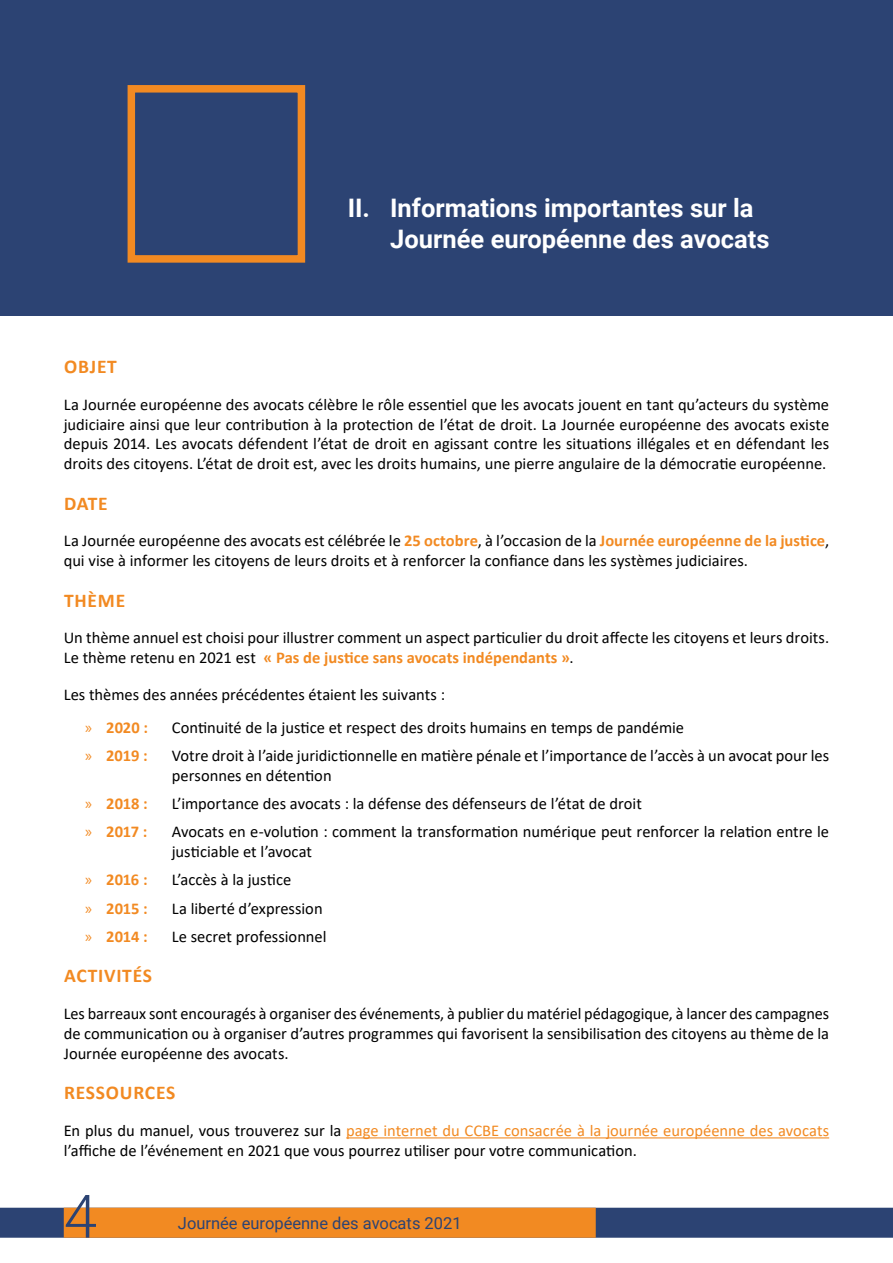
<style>
.page{position:relative;width:893px;height:1263px;background:#fff}
.page>*{position:absolute;margin:0;border:0;box-sizing:border-box;transform-origin:0 0}
.t1{font:300 60px "Roboto";color:#2c4373}
.t2{font:700 25.5px/30.6px "Roboto";color:#fff}
.t3{font:700 19.5px "Calibri";letter-spacing:.04em;color:#f28a22}
.t4{font:16.5px/19.8px "Calibri";color:#000}
.t5{font:700 16.5px "Calibri";letter-spacing:-.01em;color:#f28a22}
.t6{font:16.5px "Roboto";color:#2c4373}
.s1{font-weight:700;color:#f28a22}
.s2{font-family:"Myriad Pro";color:#f28a22}
.s3{font-family:"Myriad Pro";font-weight:400}
.s4{color:#f28a22}
</style>
<div class="page">
<div style="left:0;top:0;width:893px;height:316px;background:#2c4373"></div>
<div style="left:0;top:1208px;width:893px;height:30px;background:#2c4373"></div>
<div style="left:64px;top:1208px;width:532px;height:30px;background:#f28a22"></div>
<div style="left:128px;top:85px;width:177px;height:178px;border:8px solid #f28a22"></div>
<hr style="left:346px;top:1137px;width:483px;height:1px;background:#f28a22">
<h2 class="t2" style="left:390px;top:192px;width:381px;text-indent:-43px">II. Informations importantes sur la<br>Journée européenne des avocats</h2>
<p class="t3" style="left:64px;top:353px;width:54px">OBJET</p>
<p class="t4" style="left:64px;top:394px;width:767px;text-align:justify">La Journée européenne des avocats célèbre le rôle essentiel que les avocats jouent en tant qu’acteurs du système judiciaire ainsi que leur contribution à la protection de l’état de droit. La Journée européenne des avocats existe depuis 2014. Les avocats défendent l’état de droit en agissant contre les situations illégales et en défendant les droits des citoyens. L’état de droit est, avec les droits humains, une pierre angulaire de la démocratie européenne.</p>
<p class="t3" style="left:64px;top:489px;width:45px">DATE</p>
<p class="t4" style="left:64px;top:530px;width:767px">La Journée européenne des avocats est célébrée le <span class="s1">25 octobre</span>, à l’occasion de la <span class="s1">Journée européenne de la justice</span>, qui vise à informer les citoyens de leurs droits et à renforcer la confiance dans les systèmes judiciaires.</p>
<p class="t3" style="left:64px;top:586px;width:63px">THÈME</p>
<p class="t4" style="left:64px;top:628px;width:767px">Un thème annuel est choisi pour illustrer comment un aspect particulier du droit affecte les citoyens et leurs droits.<br>Le thème retenu en 2021 est <span class="s1">« Pas de justice sans avocats indépendants »</span>.</p>
<p class="t4" style="left:85px;top:678px;width:362px;line-height:32.5px;text-indent:-21px">Les thèmes des années précédentes étaient les suivants : <span class="s2">»</span> <span class="s1">2020 :</span></p>
<p class="t4" style="left:172px;top:717px;width:514px">Continuité de la justice et respect des droits humains en temps de pandémie</p>
<p class="t5" style="left:85px;top:744px;width:64px"><span class="s3">»</span> 2019 :</p>
<p class="t4" style="left:172px;top:745px;width:659px">Votre droit à l’aide juridictionnelle en matière pénale et l’importance de l’accès à un avocat pour les personnes en détention</p>
<p class="t5" style="left:85px;top:792px;width:64px"><span class="s3">»</span> 2018 :</p>
<p class="t4" style="left:172px;top:793px;width:472px">L’importance des avocats : la défense des défenseurs de l’état de droit</p>
<p class="t5" style="left:85px;top:820px;width:64px"><span class="s3">»</span> 2017 :</p>
<p class="t4" style="left:172px;top:821px;width:659px">Avocats en e-volution : comment la transformation numérique peut renforcer la relation entre le justiciable et l’avocat</p>
<p class="t5" style="left:85px;top:868px;width:64px"><span class="s3">»</span> 2016 :</p>
<p class="t4" style="left:172px;top:869px;width:121px">L’accès à la justice</p>
<p class="t5" style="left:85px;top:896px;width:64px"><span class="s3">»</span> 2015 :</p>
<p class="t4" style="left:172px;top:898px;width:152px">La liberté d’expression</p>
<p class="t5" style="left:85px;top:925px;width:64px"><span class="s3">»</span> 2014 :</p>
<p class="t4" style="left:172px;top:926px;width:156px">Le secret professionnel</p>
<p class="t3" style="left:64px;top:962px;width:89px">ACTIVITÉS</p>
<p class="t4" style="left:64px;top:1003px;width:767px;text-align:justify">Les barreaux sont encouragés à organiser des événements, à publier du matériel pédagogique, à lancer des campagnes de communication ou à organiser d’autres programmes qui favorisent la sensibilisation des citoyens au thème de la Journée européenne des avocats.</p>
<p class="t3" style="left:64px;top:1079px;width:113px">RESSOURCES</p>
<p class="t4" style="left:64px;top:1120px;width:767px">En plus du manuel, vous trouverez sur la <span class="s4">page internet du CCBE consacrée à la journée européenne des avocats </span>l’affiche de l’événement en 2021 que vous pourrez utiliser pour votre communication.</p>
<h1 class="t1" style="left:64px;top:1174px;width:35px">4</h1>
<p class="t6" style="left:178px;top:1211px;width:285px">Journée européenne des avocats 2021</p>
</div>
